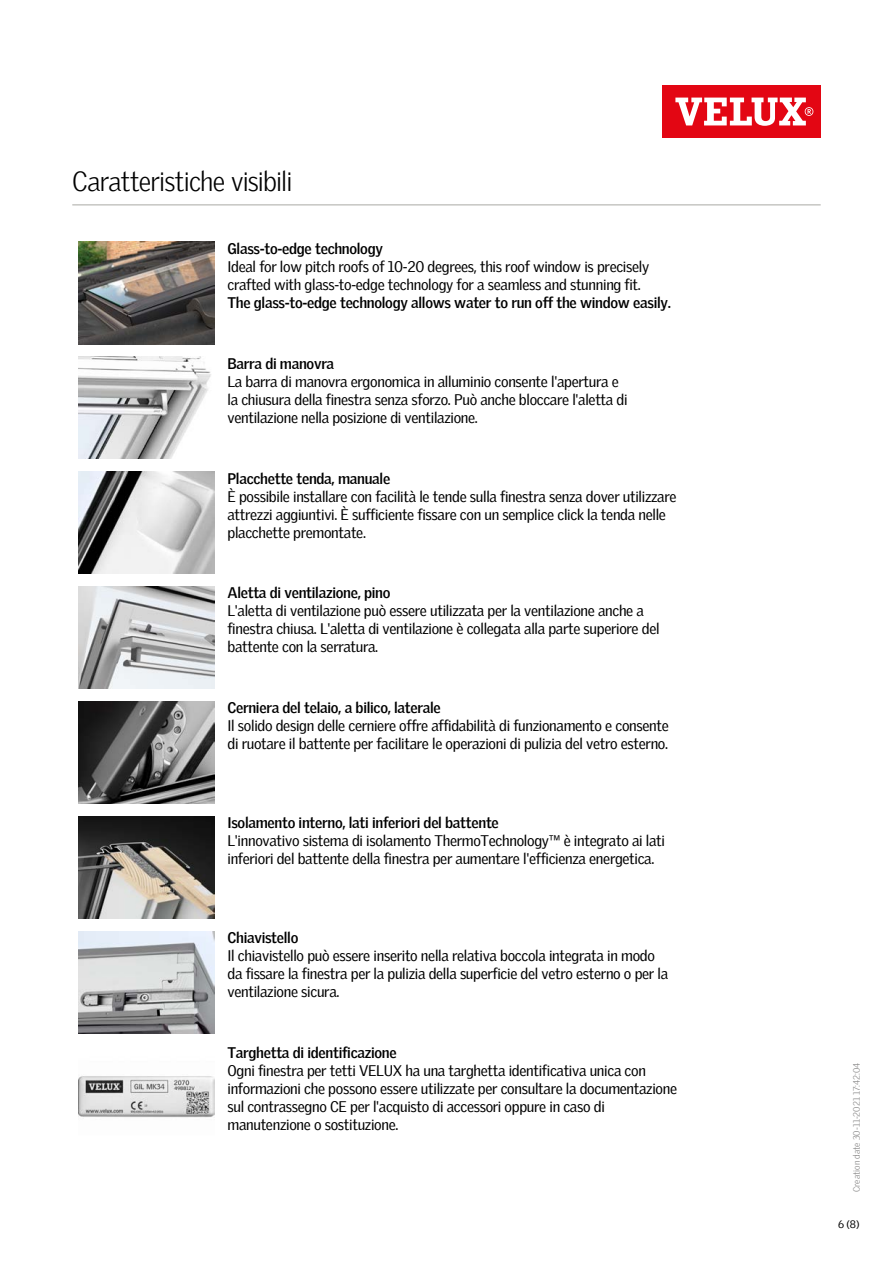
<style>
.page{position:relative;width:893px;height:1263px;background:#fff}
.page>*{position:absolute;margin:0;border:0;box-sizing:border-box;transform-origin:0 0}
.t1{font:300 27px "Velux Gothic";letter-spacing:-.03em;color:#000}
.t2{font:15px/18px "Velux Gothic";letter-spacing:-.02em;color:#000}
.t3{font:700 15px "Velux Gothic";letter-spacing:-.02em;color:#000}
.t4{font:10.5px "Velux Gothic";color:#000}
.t5{font:300 9px "Velux Gothic";color:#838282}
</style>
<div class="page">
<div style="left:662px;top:85px;width:159px;height:53px;background:#e30613"></div>
<svg style="left:675px;top:98px;width:138px;height:28px"></svg>
<hr style="left:72px;top:204px;width:749px;height:2px;background:#c6c6c3">
<img style="left:79px;top:242px;width:136px;height:102px">
<img style="left:79px;top:357px;width:132px;height:102px">
<img style="left:79px;top:472px;width:136px;height:102px">
<img style="left:79px;top:587px;width:136px;height:102px">
<img style="left:79px;top:701px;width:136px;height:102px">
<img style="left:79px;top:816px;width:136px;height:102px">
<img style="left:79px;top:931px;width:136px;height:102px">
<img style="left:79px;top:1076px;width:136px;height:42px">
<h1 class="t1" style="left:72px;top:171px;width:222px">Caratteristiche visibili</h1>
<p class="t3" style="left:227px;top:242px;width:157px">Glass-to-edge technology</p>
<p class="t2" style="left:227px;top:257px;width:423px">Ideal for low pitch roofs of 10-20 degrees, this roof window is precisely crafted with glass-to-edge technology for a seamless and stunning fit.</p>
<p class="t3" style="left:227px;top:296px;width:445px">The glass-to-edge technology allows water to run off the window easily.</p>
<p class="t3" style="left:227px;top:357px;width:108px">Barra di manovra</p>
<p class="t2" style="left:227px;top:372px;width:402px">La barra di manovra ergonomica in alluminio consente l'apertura e la chiusura della finestra senza sforzo. Può anche bloccare l'aletta di ventilazione nella posizione di ventilazione.</p>
<p class="t3" style="left:227px;top:472px;width:164px">Placchette tenda, manuale</p>
<p class="t2" style="left:227px;top:487px;width:450px">È possibile installare con facilità le tende sulla finestra senza dover utilizzare attrezzi aggiuntivi. È sufficiente fissare con un semplice click la tenda nelle placchette premontate.</p>
<p class="t3" style="left:227px;top:587px;width:164px">Aletta di ventilazione, pino</p>
<p class="t2" style="left:227px;top:602px;width:434px">L'aletta di ventilazione può essere utilizzata per la ventilazione anche a finestra chiusa. L'aletta di ventilazione è collegata alla parte superiore del battente con la serratura.</p>
<p class="t3" style="left:227px;top:702px;width:215px">Cerniera del telaio, a bilico, laterale</p>
<p class="t2" style="left:227px;top:717px;width:443px">Il solido design delle cerniere offre affidabilità di funzionamento e consente di ruotare il battente per facilitare le operazioni di pulizia del vetro esterno.</p>
<p class="t3" style="left:227px;top:817px;width:273px">Isolamento interno, lati inferiori del battente</p>
<p class="t2" style="left:227px;top:831px;width:439px">L'innovativo sistema di isolamento ThermoTechnology™ è integrato ai lati inferiori del battente della finestra per aumentare l'efficienza energetica.</p>
<p class="t3" style="left:227px;top:931px;width:72px">Chiavistello</p>
<p class="t2" style="left:227px;top:946px;width:442px">Il chiavistello può essere inserito nella relativa boccola integrata in modo da fissare la finestra per la pulizia della superficie del vetro esterno o per la ventilazione sicura.</p>
<p class="t3" style="left:227px;top:1046px;width:171px">Targhetta di identificazione</p>
<p class="t2" style="left:227px;top:1061px;width:451px">Ogni finestra per tetti VELUX ha una targhetta identificativa unica con informazioni che possono essere utilizzate per consultare la documentazione sul contrassegno CE per l'acquisto di accessori oppure in caso di manutenzione o sostituzione.</p>
<p class="t5" style="left:853px;top:1192px;width:131px;rotate:-90deg">Creation date 30-11-2021 17:42:04</p>
<p class="t4" style="left:838px;top:1218px;width:23px">6 (8)</p>
</div>
